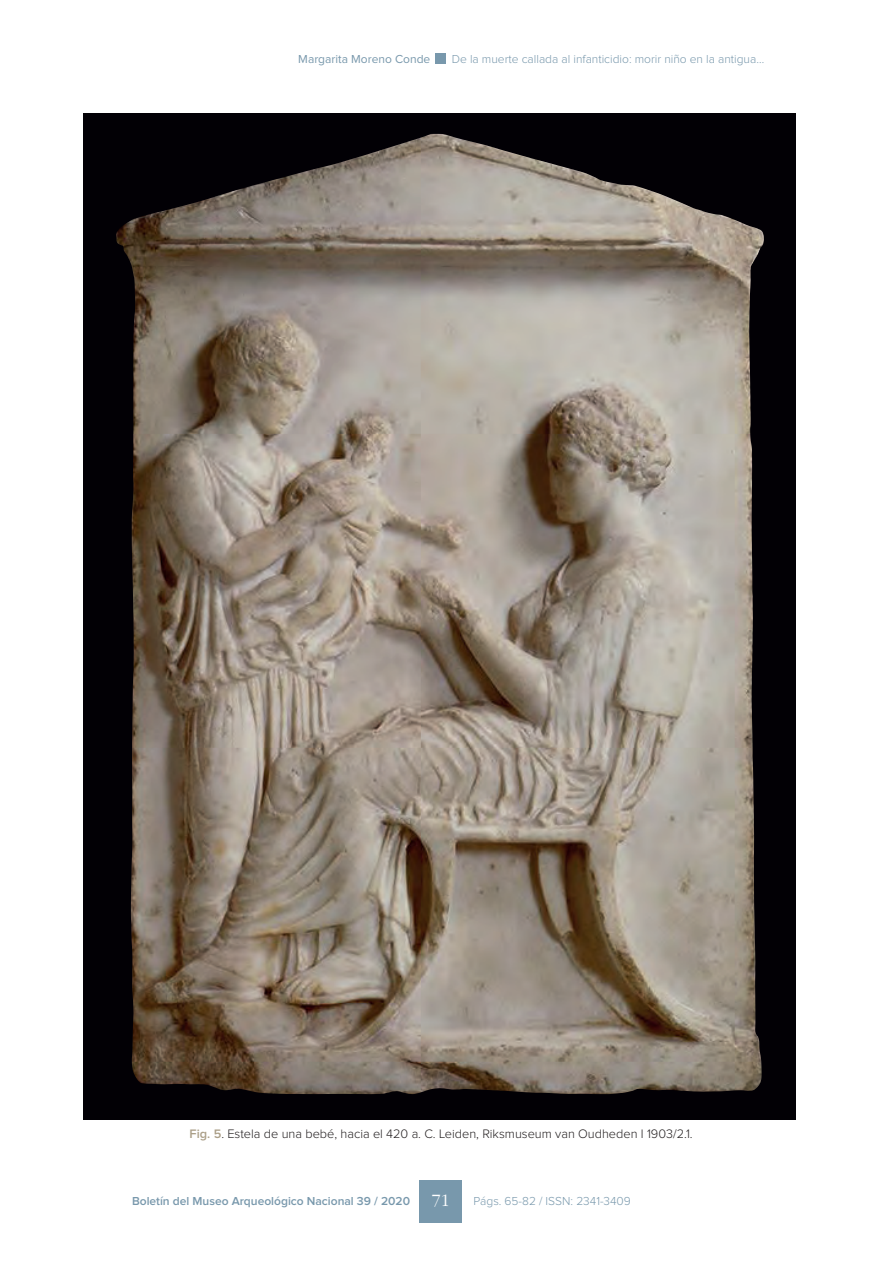
<style>
.page{position:relative;width:893px;height:1263px;background:#fff}
.page>*{position:absolute;margin:0;border:0;box-sizing:border-box;transform-origin:0 0}
.t1{font:300 18px "ITC Garamond Std";color:#fff}
.t2{font:300 12.75px "Proxima Nova";color:#231f20}
.t3{font:300 12px "Proxima Nova";color:#7898ac}
.t4{font:600 12px "Proxima Nova";color:#7898ac}
.t5{font:12px "Proxima Nova";color:#7898ac}
.s1{font-weight:600;color:#ab9f88}
</style>
<div class="page">
<div style="left:420px;top:1180px;width:42px;height:43px;background:#7898ac"></div>
<div style="left:436px;top:53px;width:10px;height:11px;background:#7898ac"></div>
<div style="left:84px;top:113px;width:712px;height:1007px;background:#020005"></div>
<img style="left:116px;top:134px;width:648px;height:961px">
<p class="t5" style="left:298px;top:53px;width:134px">Margarita Moreno Conde</p>
<p class="t3" style="left:452px;top:54px;width:314px">De la muerte callada al infanticidio: morir niño en la antigua…</p>
<p class="t2" style="left:190px;top:1128px;width:505px"><span class="s1">Fig. 5</span>. Estela de una bebé, hacia el 420 a. C. Leiden, Riksmuseum van Oudheden I 1903/2.1.</p>
<p class="t4" style="left:132px;top:1195px;width:280px">Boletín del Museo Arqueológico Nacional 39 / 2020</p>
<h1 class="t1" style="left:432px;top:1190px;width:19px">71</h1>
<p class="t3" style="left:473px;top:1195px;width:159px">Págs. 65-82 / ISSN: 2341-3409</p>
</div>
